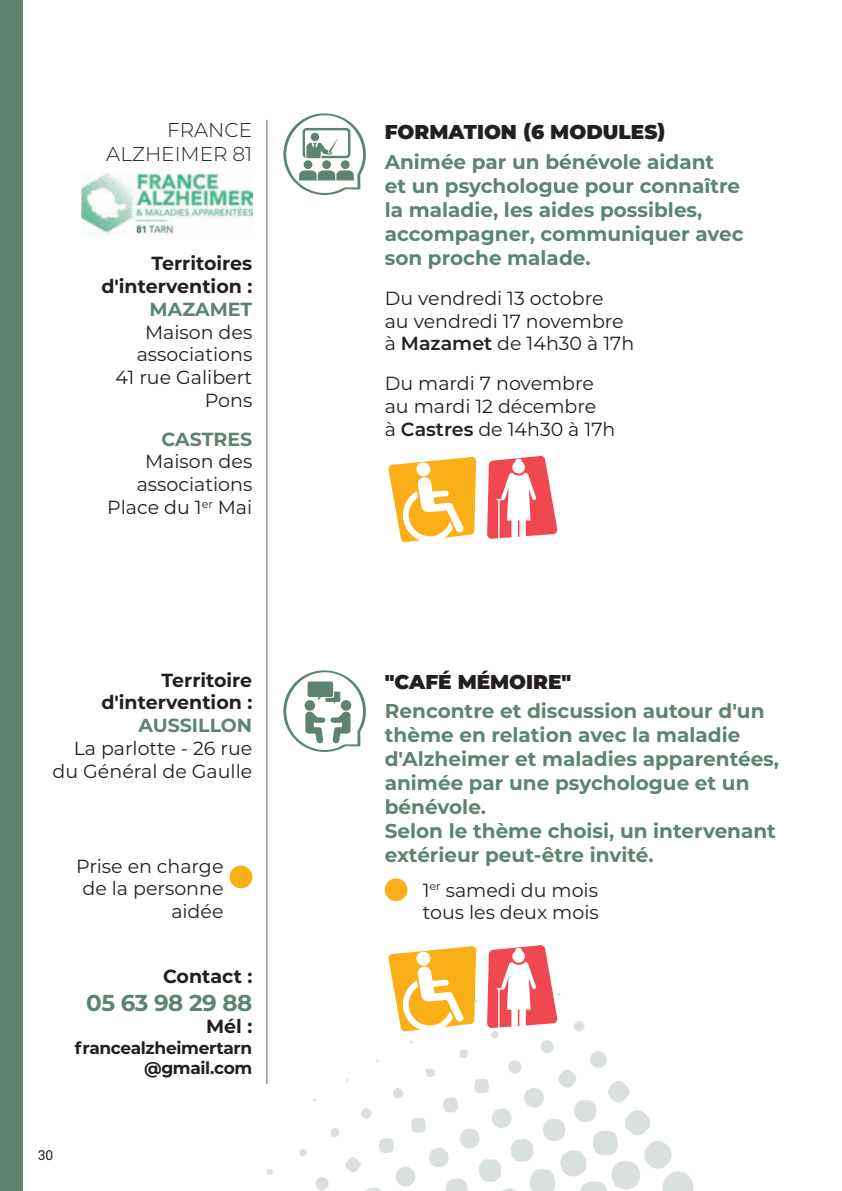
<style>
.page{position:relative;width:842px;height:1191px;background:#fff}
.page>*{position:absolute;margin:0;border:0;box-sizing:border-box;transform-origin:0 0}
.t1{font:700 23px "Montserrat";letter-spacing:-.02em;color:#5c8471}
.t2{font:700 20px/24px "Montserrat";color:#5c8471}
.t3{font:900 20px "Montserrat";color:#231f20}
.t4{font:300 20px/24px "Montserrat";color:#231f20;text-align:right}
.t5{font:19px/22.8px "Montserrat";color:#231f20;text-align:right}
.t6{font:700 19px/22.8px "Montserrat";color:#231f20;text-align:right}
.t7{font:700 19px "Montserrat";color:#5c8471}
.t8{font:700 17px/20.4px "Montserrat";letter-spacing:-.02em;color:#231f20;text-align:right}
.t9{font:13.6px "Roboto";color:#231f20}
.s1{font-weight:600}
</style>
<div class="page">
<svg style="left:266px;top:1169px;width:7px;height:6px"></svg>
<div style="left:0;top:0;width:23px;height:1191px;background:#5c8471"></div>
<hr style="left:266px;top:120px;width:1px;height:964px;background:#636366">
<img style="left:81px;top:174px;width:171px;height:61px">
<svg style="left:388px;top:457px;width:88px;height:85px"></svg>
<svg style="left:487px;top:456px;width:70px;height:83px"></svg>
<svg style="left:299px;top:945px;width:395px;height:246px"></svg>
<div style="left:385px;top:878px;width:22px;height:23px;background:#faaf18;border-radius:50%"></div>
<svg style="left:283px;top:670px;width:83px;height:82px"></svg>
<div style="left:341px;top:700px;width:10px;height:11px;background:#5c8471;border-radius:50%"></div>
<div style="left:304px;top:700px;width:11px;height:10px;background:#5c8471;border-radius:50%"></div>
<svg style="left:283px;top:113px;width:83px;height:82px"></svg>
<div style="left:230px;top:865px;width:22px;height:23px;background:#faaf18;border-radius:50%"></div>
<p class="t4" style="left:106px;top:117px;width:148px">FRANCE<br>ALZHEIMER 81</p>
<p class="t6" style="left:101px;top:251px;width:152px">Territoires d'intervention :</p>
<p class="t7" style="left:150px;top:295px;width:104px">MAZAMET</p>
<p class="t5" style="left:115px;top:320px;width:138px">Maison des associations<br>41 rue Galibert<br>Pons</p>
<p class="t7" style="left:162px;top:425px;width:92px">CASTRES</p>
<p class="t5" style="left:107px;top:449px;width:147px">Maison des associations<br>Place du 1<sup>er</sup> Mai</p>
<p class="t6" style="left:101px;top:667px;width:152px">Territoire d'intervention :</p>
<p class="t7" style="left:138px;top:711px;width:115px">AUSSILLON</p>
<p class="t5" style="left:53px;top:736px;width:201px">La parlotte - 26 rue du Général de Gaulle</p>
<p class="t5" style="left:76px;top:854px;width:149px">Prise en charge de la personne aidée</p>
<p class="t6" style="left:163px;top:964px;width:91px">Contact :</p>
<p class="t1" style="left:86px;top:986px;width:168px">05 63 98 29 88</p>
<p class="t6" style="left:206px;top:1014px;width:48px">Mél :</p>
<p class="t8" style="left:75px;top:1036px;width:179px">francealzheimertarn @gmail.com</p>
<p class="t9" style="left:38px;top:1145px;width:17px">30</p>
<p class="t3" style="left:385px;top:117px;width:282px">FORMATION (6 MODULES)</p>
<p class="t2" style="left:385px;top:149px;width:360px">Animée par un bénévole aidant<br>et un psychologue pour connaître la maladie, les aides possibles, accompagner, communiquer avec son proche malade.</p>
<p class="t5" style="left:385px;top:286px;width:251px;text-align:left">Du vendredi 13 octobre<br>au vendredi 17 novembre à <span class="s1">Mazamet</span> de 14h30 à 17h</p>
<p class="t5" style="left:385px;top:371px;width:232px;text-align:left">Du mardi 7 novembre au mardi 12 décembre<br>à <span class="s1">Castres</span> de 14h30 à 17h</p>
<p class="t3" style="left:385px;top:666px;width:188px">"CAFÉ MÉMOIRE"</p>
<p class="t2" style="left:385px;top:698px;width:396px">Rencontre et discussion autour d'un thème en relation avec la maladie d'Alzheimer et maladies apparentées, animée par une psychologue et un bénévole.<br>Selon le thème choisi, un intervenant extérieur peut-être invité.</p>
<p class="t5" style="left:423px;top:877px;width:177px;text-align:left">1<sup>er</sup> samedi du mois tous les deux mois</p>
</div>
